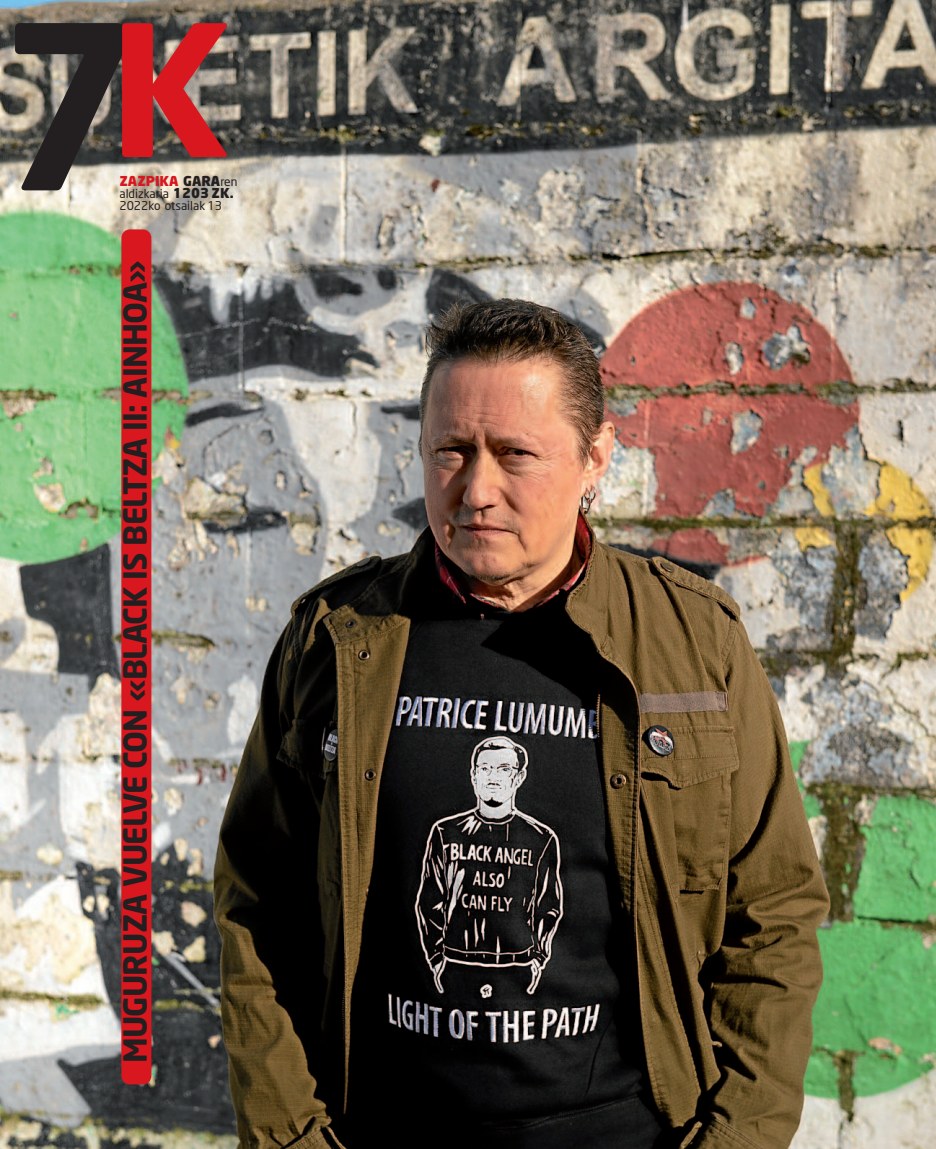
<style>
.page{position:relative;width:936px;height:1149px;background:#fff}
.page>*{position:absolute;margin:0;border:0;box-sizing:border-box;transform-origin:0 0}
.t1{font:700 225px "Neo Sans";color:#231f20}
.t2{font:700 31.5px "Neo Sans";letter-spacing:-.025em;color:#231f20}
.t3{font:900 13.5px "Neo Sans";color:#d8171f}
.t4{font:12px/12px "Neo Sans";color:#231f20}
.s1{font-size:180px;color:#d8171f}
.s2{color:#231f20}
.s3{font-weight:400;font-size:12px;color:#231f20}
.s4{font-weight:900;font-size:13.5px}
</style>
<div class="page">
<img style="left:0;top:0;width:935px;height:1148px">
<div style="left:121px;top:229px;width:30px;height:855px;background:#d8171f;border-radius:9px"></div>
<h1 class="t1" style="left:-3px;top:18px;width:236px">7<span class="s1">K</span></h1>
<p class="t3" style="left:119px;top:175px;width:119px">ZAZPIKA <span class="s2">GARA</span><span class="s3">ren</span></p>
<p class="t4" style="left:119px;top:188px;width:116px">aldizkaria <span class="s4">1203 ZK.<br></span>2022ko otsailak 13</p>
<p class="t2" style="left:123px;top:1062px;width:804px;rotate:-90deg">MUGURUZA VUELVE CON «BLACK IS BELTZA II: AINHOA»</p>
</div>
